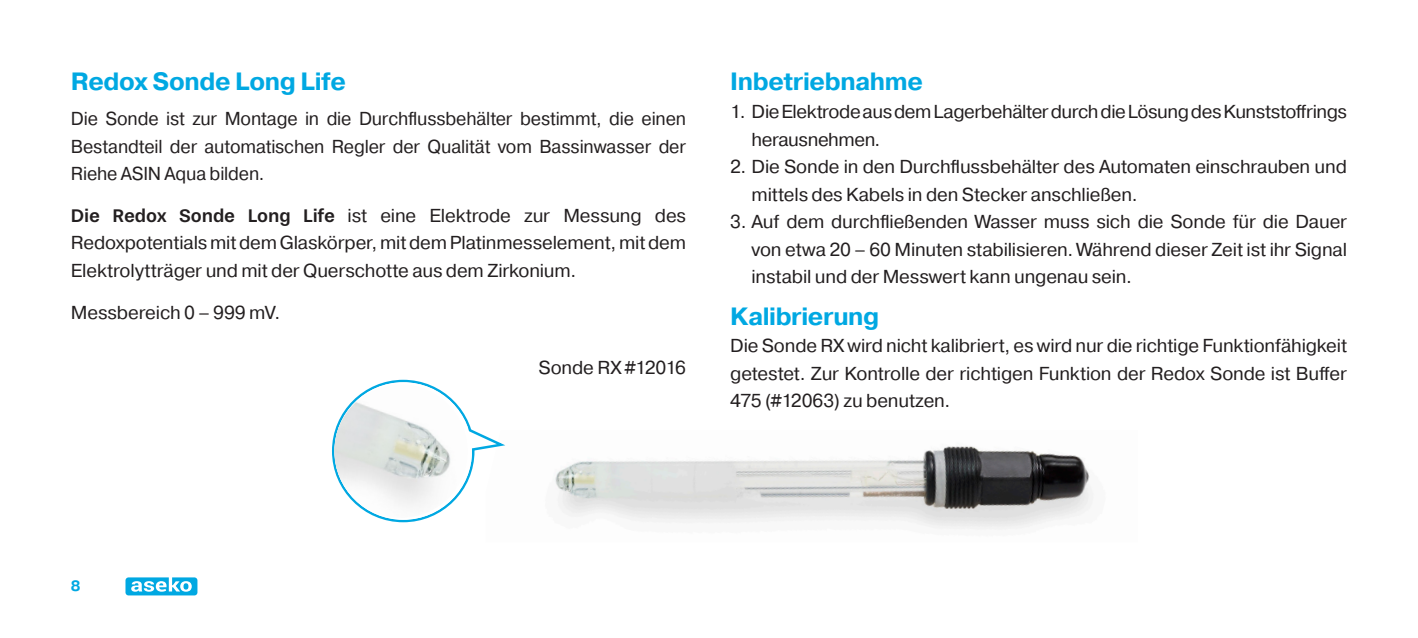
<style>
.page{position:relative;width:1418px;height:638px;background:#fff}
.page>*{position:absolute;margin:0;border:0;box-sizing:border-box;transform-origin:0 0}
.t1{font:700 25px "Pragmatica";letter-spacing:-.015em;color:#00a8e2}
.t2{font:18.75px/27.5px "Pragmatica";letter-spacing:-.01em;color:#231f20;text-align:justify}
.t3{font:18.75px/27.5px "Pragmatica";letter-spacing:-.01em;color:#231f20;text-align:justify;scale:.96 1}
.t4{font:700 15px "Pragmatica";color:#00a8e2}
.s1{font-family:"Stevie Sans";font-weight:500}
</style>
<div class="page">
<img style="left:554px;top:446px;width:539px;height:84px">
<svg style="left:466px;top:423px;width:39px;height:37px"></svg>
<div style="left:334px;top:382px;width:138px;height:138px;background:#fff;border-radius:50%"></div>
<img style="left:334px;top:384px;width:133px;height:134px;border-radius:67px">
<svg style="left:125px;top:577px;width:72px;height:18px"></svg>
<h1 class="t1" style="left:71px;top:66px;width:276px">Redox Sonde Long Life</h1>
<p class="t3" style="left:71px;top:105px;width:642px">Die Sonde ist zur Montage in die Durchflussbehälter bestimmt, die einen Bestandteil der automatischen Regler der Qualität vom Bassinwasser der Riehe ASIN Aqua bilden.</p>
<p class="t2" style="left:71px;top:202px;width:616px"><span class="s1">Die Redox Sonde Long Life</span> ist eine Elektrode zur Messung des Redoxpotentials mit dem Glaskörper, mit dem Platinmesselement, mit dem Elektrolytträger und mit der Querschotte aus dem Zirkonium.</p>
<p class="t2" style="left:71px;top:299px;width:211px">Messbereich 0 – 999 mV.</p>
<p class="t2" style="left:538px;top:354px;width:149px">Sonde RX #12016</p>
<h1 class="t1" style="left:730px;top:66px;width:194px">Inbetriebnahme</h1>
<p class="t2" style="left:751px;top:98px;width:597px;text-indent:-21px">1. Die Elektrode aus dem Lagerbehälter durch die Lösung des Kunststoffrings herausnehmen.</p>
<p class="t2" style="left:751px;top:153px;width:597px;text-indent:-21px">2. Die Sonde in den Durchflussbehälter des Automaten einschrauben und mittels des Kabels in den Stecker anschließen.</p>
<p class="t2" style="left:751px;top:208px;width:597px;text-indent:-21px">3. Auf dem durchfließenden Wasser muss sich die Sonde für die Dauer von etwa 20 – 60 Minuten stabilisieren. Während dieser Zeit ist ihr Signal instabil und der Messwert kann ungenau sein.</p>
<h1 class="t1" style="left:730px;top:300px;width:150px">Kalibrierung</h1>
<p class="t2" style="left:730px;top:332px;width:618px">Die Sonde RX wird nicht kalibriert, es wird nur die richtige Funktionfähigkeit getestet. Zur Kontrolle der richtigen Funktion der Redox Sonde ist Buffer 475 (#12063) zu benutzen.</p>
<p class="t4" style="left:71px;top:576px;width:11px">8</p>
</div>
